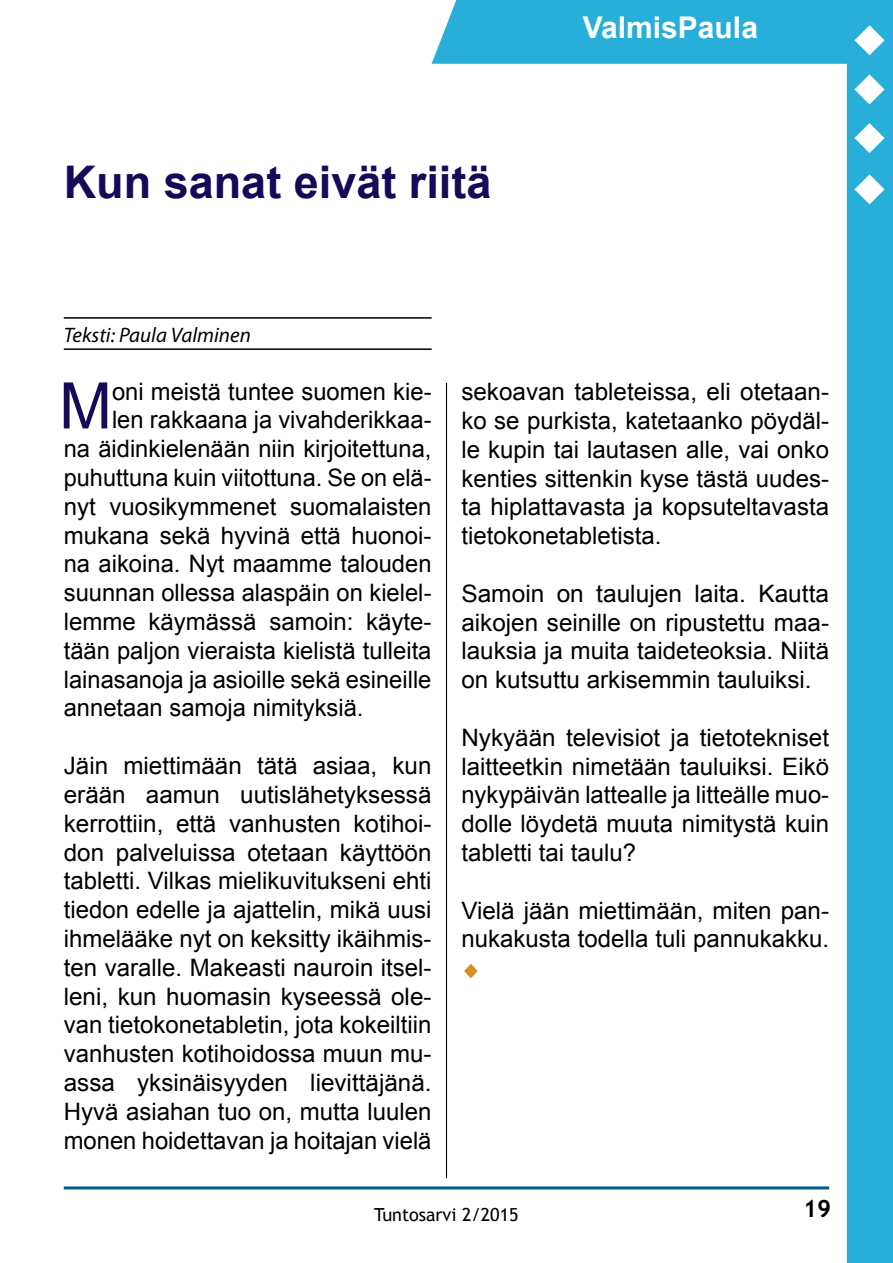
<style>
.page{position:relative;width:893px;height:1263px;background:#fff}
.page>*{position:absolute;margin:0;border:0;box-sizing:border-box;transform-origin:0 0}
.t1{font:64.2px "Arial";color:#150958}
.t2{font:700 45px "Arial";color:#150958}
.t3{font:700 30px "Arial";color:#fff}
.t4{font:24px/28.8px "Arial";color:#000;text-align:justify}
.t5{font:700 24px "Trebuchet MS";color:#000}
.t6{font:italic 21px "Myriad Pro";color:#000}
.t7{font:18px "Trebuchet MS";color:#000}
</style>
<div class="page">
<hr style="left:64px;top:1186px;width:765px;height:3px;background:#025b8d">
<div style="left:848px;top:0;width:45px;height:1263px;background:#27afd9"></div>
<svg style="left:854px;top:74px;width:30px;height:30px"></svg>
<svg style="left:854px;top:123px;width:30px;height:30px"></svg>
<svg style="left:854px;top:174px;width:30px;height:30px"></svg>
<div style="left:432px;top:0;width:452px;height:64px;background:#27afd9"></div>
<hr style="left:64px;top:317px;width:368px;height:2px;background:#000">
<hr style="left:64px;top:348px;width:368px;height:2px;background:#000">
<hr style="left:446px;top:383px;width:1px;height:795px;background:#000">
<h2 class="t2" style="left:64px;top:152px;width:429px">Kun sanat eivät riitä</h2>
<p class="t6" style="left:64px;top:322px;width:189px">Teksti: Paula Valminen</p>
<p class="t3" style="left:583px;top:8px;width:177px">ValmisPaula</p>
<h1 class="t1" style="left:59px;top:364px;width:54px">M</h1>
<p class="t4" style="left:112px;top:377px;width:321px">oni meistä tuntee suomen kie-</p>
<p class="t4" style="left:112px;top:406px;width:321px">len rakkaana ja vivahderikkaa-</p>
<p class="t4" style="left:64px;top:435px;width:369px">na äidinkielenään niin kirjoitettuna,</p>
<p class="t4" style="left:64px;top:463px;width:369px">puhuttuna kuin viitottuna. Se on elä-</p>
<p class="t4" style="left:64px;top:492px;width:369px">nyt vuosikymmenet suomalaisten</p>
<p class="t4" style="left:64px;top:521px;width:369px">mukana sekä hyvinä että huonoi-</p>
<p class="t4" style="left:64px;top:550px;width:369px">na aikoina. Nyt maamme talouden</p>
<p class="t4" style="left:64px;top:579px;width:369px">suunnan ollessa alaspäin on kielel-</p>
<p class="t4" style="left:64px;top:607px;width:369px">lemme käymässä samoin: käyte-</p>
<p class="t4" style="left:64px;top:636px;width:369px">tään paljon vieraista kielistä tulleita</p>
<p class="t4" style="left:64px;top:665px;width:369px">lainasanoja ja asioille sekä esineille</p>
<p class="t4" style="left:64px;top:694px;width:301px">annetaan samoja nimityksiä.</p>
<p class="t4" style="left:64px;top:751px;width:369px">Jäin miettimään tätä asiaa, kun erään aamun uutislähetyksessä kerrottiin, että vanhusten kotihoi&shy;don palveluissa otetaan käyttöön tabletti. Vilkas mielikuvitukseni ehti tiedon edelle ja ajattelin, mikä uusi ihmelääke nyt on keksitty ikäihmis&shy;ten varalle. Makeasti nauroin itsel&shy;leni, kun huomasin kyseessä ole&shy;van tietokonetabletin, jota kokeiltiin vanhusten kotihoidossa muun mu&shy;assa yksinäisyyden lievittäjänä.<br>Hyvä asiahan tuo on, mutta luulen monen hoidettavan ja hoitajan vielä</p>
<p class="t4" style="left:461px;top:378px;width:369px">sekoavan tableteissa, eli otetaan&shy;ko se purkista, katetaanko pöydäl&shy;le kupin tai lautasen alle, vai onko kenties sittenkin kyse tästä uudes&shy;ta hiplattavasta ja kopsuteltavasta tietokonetabletista.</p>
<p class="t4" style="left:461px;top:579px;width:369px">Samoin on taulujen laita. Kautta aikojen seinille on ripustettu maa&shy;lauksia ja muita taideteoksia. Niitä on kutsuttu arkisemmin tauluiksi.</p>
<p class="t4" style="left:461px;top:723px;width:369px">Nykyään televisiot ja tietotekniset laitteetkin nimetään tauluiksi. Eikö nykypäivän lattealle ja litteälle muo&shy;dolle löydetä muuta nimitystä kuin tabletti tai taulu?</p>
<p class="t4" style="left:461px;top:896px;width:369px">Vielä jään miettimään, miten pan&shy;nukakusta todella tuli pannukakku.</p>
<p class="t7" style="left:374px;top:1204px;width:146px">Tuntosarvi 2/2015</p>
<p class="t5" style="left:803px;top:1193px;width:30px">19</p>
</div>
